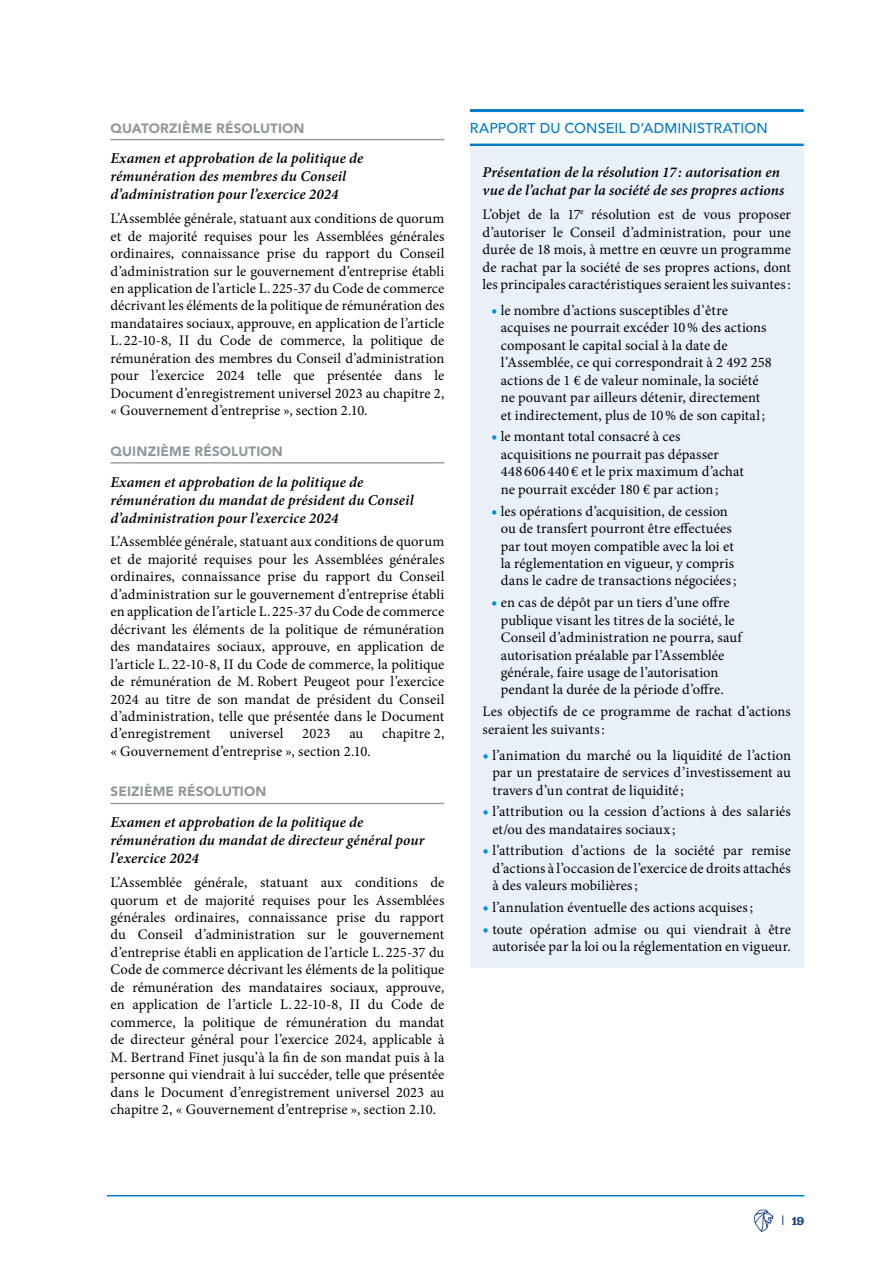
<style>
.page{position:relative;width:893px;height:1263px;background:#fff}
.page>*{position:absolute;margin:0;border:0;box-sizing:border-box;transform-origin:0 0}
.t1{font:italic 600 15px/18px "Minion Pro";letter-spacing:.01em;color:#000}
.t2{font:14.55px/17.4px "Minion Pro";letter-spacing:.005em;color:#000;text-align:justify}
.t3{font:500 14.25px "Avenir";letter-spacing:.01em;color:#007bc4}
.t4{font:900 13.5px "Avenir";letter-spacing:.01em;color:#91989c}
.t5{font:600 12px "Jubilat";color:#163d82}
.s1{font-size:16.5px;color:#0090d7}
.s2{font-family:"Avenir";font-weight:400;font-size:13.5px}
</style>
<div class="page">
<svg style="left:754px;top:1209px;width:19px;height:23px"></svg>
<hr style="left:107px;top:1195px;width:697px;height:1px;background:#007bc4">
<hr style="left:111px;top:139px;width:333px;height:1px;background:#91989c">
<hr style="left:111px;top:462px;width:333px;height:1px;background:#91989c">
<hr style="left:111px;top:803px;width:333px;height:1px;background:#91989c">
<hr style="left:470px;top:109px;width:334px;height:3px;background:#007bc4">
<hr style="left:470px;top:144px;width:334px;height:3px;background:#007bc4">
<div style="left:470px;top:146px;width:334px;height:66px;background:#eaf0fa"></div>
<div style="left:470px;top:189px;width:334px;height:117px;background:#eaf0fa"></div>
<div style="left:470px;top:284px;width:334px;height:152px;background:#eaf0fa"></div>
<div style="left:470px;top:410px;width:334px;height:101px;background:#eaf0fa"></div>
<div style="left:470px;top:484px;width:334px;height:118px;background:#eaf0fa"></div>
<div style="left:470px;top:576px;width:334px;height:135px;background:#eaf0fa"></div>
<div style="left:470px;top:686px;width:334px;height:64px;background:#eaf0fa"></div>
<div style="left:470px;top:728px;width:334px;height:83px;background:#eaf0fa"></div>
<div style="left:470px;top:785px;width:334px;height:65px;background:#eaf0fa"></div>
<div style="left:470px;top:824px;width:334px;height:83px;background:#eaf0fa"></div>
<div style="left:470px;top:903px;width:334px;height:65px;background:#eaf0fa"></div>
<p class="t4" style="left:111px;top:116px;width:196px">QUATORZIÈME RÉSOLUTION</p>
<p class="t1" style="left:111px;top:149px;width:254px">Examen et approbation de la politique de rémunération des membres du Conseil d’administration pour l’exercice 2024</p>
<p class="t2" style="left:111px;top:210px;width:335px">L’Assemblée générale, statuant aux conditions de quorum et de majorité requises pour les Assemblées générales ordinaires, connaissance prise du rapport du Conseil d’administration sur le gouvernement d’entreprise établi en application de l’article L.225-37 du Code de commerce décrivant les éléments de la politique de rémunération des mandataires sociaux, approuve, en application de l’article L.22-10-8, II du Code de commerce, la politique de rémunération des membres du Conseil d’administration pour l’exercice 2024 telle que présentée dans le Document d’enregistrement universel 2023 au chapitre 2, « Gouvernement d’entreprise », section 2.10.</p>
<p class="t4" style="left:111px;top:439px;width:174px">QUINZIÈME RÉSOLUTION</p>
<p class="t1" style="left:111px;top:473px;width:305px">Examen et approbation de la politique de rémunération du mandat de président du Conseil d’administration pour l’exercice 2024</p>
<p class="t2" style="left:111px;top:533px;width:335px">L’Assemblée générale, statuant aux conditions de quorum et de majorité requises pour les Assemblées générales ordinaires, connaissance prise du rapport du Conseil d’administration sur le gouvernement d’entreprise établi en application de l’article L. 225-37 du Code de commerce décrivant les éléments de la politique de rémunération des mandataires sociaux, approuve, en application de l’article L. 22-10-8, II du Code de commerce, la politique de rémunération de M. Robert Peugeot pour l’exercice 2024 au titre de son mandat de président du Conseil d’administration, telle que présentée dans le Document d’enregistrement</p>
<p class="t2" style="left:229px;top:725px;width:55px">universel</p>
<p class="t2" style="left:302px;top:725px;width:30px">2023</p>
<p class="t2" style="left:349px;top:725px;width:15px">au</p>
<p class="t2" style="left:382px;top:725px;width:64px">chapitre 2,</p>
<p class="t2" style="left:111px;top:743px;width:262px">« Gouvernement d’entreprise », section 2.10.</p>
<p class="t4" style="left:111px;top:780px;width:158px">SEIZIÈME RÉSOLUTION</p>
<p class="t1" style="left:111px;top:813px;width:315px">Examen et approbation de la politique de rémunération du mandat de directeur général pour l’exercice 2024</p>
<p class="t2" style="left:111px;top:874px;width:335px">L’Assemblée générale, statuant aux conditions de quorum et de majorité requises pour les Assemblées générales ordinaires, connaissance prise du rapport du Conseil d’administration sur le gouvernement d’entreprise établi en application de l’article L. 225-37 du Code de commerce décrivant les éléments de la politique de rémunération des mandataires sociaux, approuve, en application de l’article L. 22-10-8, II du Code de commerce, la politique de rémunération du mandat de directeur général pour l’exercice 2024, applicable à M. Bertrand Finet jusqu’à la fin de son mandat puis à la personne qui viendrait à lui succéder, telle que présentée dans le Document d’enregistrement universel 2023 au chapitre 2, « Gouvernement d’entreprise », section 2.10.</p>
<p class="t3" style="left:470px;top:116px;width:299px">RAPPORT DU CONSEIL D’ADMINISTRATION</p>
<p class="t1" style="left:483px;top:163px;width:303px">Présentation de la résolution 17 : autorisation en vue de l’achat par la société de ses propres actions</p>
<p class="t2" style="left:483px;top:206px;width:310px">L’objet de la 17<sup>e</sup> résolution est de vous proposer d’autoriser le Conseil d’administration, pour une durée de 18 mois, à mettre en œuvre un programme de rachat par la société de ses propres actions, dont les principales caractéristiques seraient les suivantes:</p>
<p class="t2" style="left:501px;top:302px;width:273px;text-align:left;text-indent:-10px"><span class="s1">•</span> le nombre d’actions susceptibles d’être acquises ne pourrait excéder 10% des actions composant le capital social à la date de l’Assemblée, ce qui correspondrait à 2 492 258 actions de 1 € de valeur nominale, la société ne pouvant par ailleurs détenir, directement et indirectement, plus de 10% de son capital;</p>
<p class="t2" style="left:501px;top:428px;width:245px;text-align:left;text-indent:-10px"><span class="s1">•</span> le montant total consacré à ces acquisitions ne pourrait pas dépasser 448606440€ et le prix maximum d’achat ne pourrait excéder 180 € par action;</p>
<p class="t2" style="left:501px;top:502px;width:237px;text-align:left;text-indent:-10px"><span class="s1">•</span> les opérations d’acquisition, de cession ou de transfert pourront être effectuées par tout moyen compatible avec la loi et la réglementation en vigueur, y compris dans le cadre de transactions négociées;</p>
<p class="t2" style="left:501px;top:594px;width:242px;text-align:left;text-indent:-10px"><span class="s1">•</span> en cas de dépôt par un tiers d’une offre publique visant les titres de la société, le Conseil d’administration ne pourra, sauf autorisation préalable par l’Assemblée générale, faire usage de l’autorisation pendant la durée de la période d’offre.</p>
<p class="t2" style="left:483px;top:703px;width:310px">Les objectifs de ce programme de rachat d’actions seraient les suivants:</p>
<p class="t2" style="left:492px;top:746px;width:300px;text-indent:-10px"><span class="s1">•</span> l’animation du marché ou la liquidité de l’action par un prestataire de services d’investissement au travers d’un contrat de liquidité ;</p>
<p class="t2" style="left:492px;top:803px;width:300px;text-indent:-10px"><span class="s1">•</span> l’attribution ou la cession d’actions à des salariés et/ou des mandataires sociaux ;</p>
<p class="t2" style="left:492px;top:842px;width:300px;text-indent:-10px"><span class="s1">•</span> l’attribution d’actions de la société par remise d’actions à l’occasion de l’exercice de droits attachés à des valeurs mobilières;</p>
<p class="t2" style="left:483px;top:899px;width:272px"><span class="s1">•</span> l’annulation éventuelle des actions acquises;</p>
<p class="t2" style="left:483px;top:920px;width:310px;text-align:right"><span class="s1">•</span> toute opération admise ou qui viendrait à être autorisée par la loi ou la réglementation en vigueur.</p>
<p class="t5" style="left:781px;top:1214px;width:24px"><span class="s2">I</span> 19</p>
</div>
